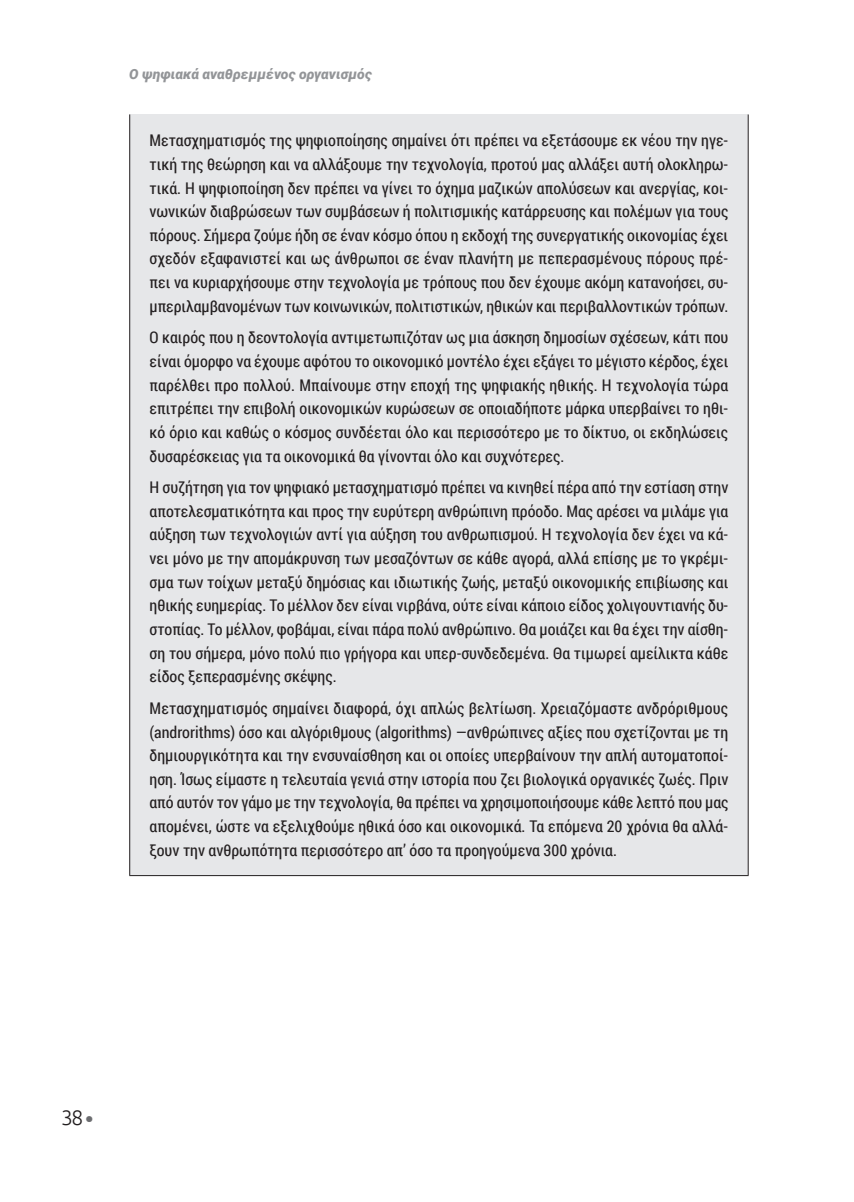
<style>
.page{position:relative;width:854px;height:1202px;background:#fff}
.page>*{position:absolute;margin:0;border:0;box-sizing:border-box;transform-origin:0 0}
.t1{font:300 21px "Ubuntu";color:#231f20}
.t2{font:16.1px/23.6px "Roboto Condensed";color:#231f20;text-align:justify}
.t3{font:italic 900 14px "Roboto";color:#939598}
.s1{font-size:25.38px;color:#6c6d70}
</style>
<div class="page">
<div style="left:130px;top:114px;width:618px;height:761px;background:#e6e7e9"></div>
<hr style="left:129px;top:114px;width:1px;height:760px;background:#231f20">
<hr style="left:748px;top:114px;width:1px;height:760px;background:#231f20">
<hr style="left:129px;top:874px;width:619px;height:1px;background:#231f20">
<p class="t3" style="left:129px;top:64px;width:244px">Ο ψηφιακά αναθρεμμένος οργανισμός</p>
<p class="t2" style="left:150px;top:128px;width:580px">Μετασχηματισμός της ψηφιοποίησης σημαίνει ότι πρέπει να εξετάσουμε εκ νέου την ηγε&shy;τική της θεώρηση και να αλλάξουμε την τεχνολογία, προτού μας αλλάξει αυτή ολοκληρω&shy;τικά. Η ψηφιοποίηση δεν πρέπει να γίνει το όχημα μαζικών απολύσεων και ανεργίας, κοι&shy;νωνικών διαβρώσεων των συμβάσεων ή πολιτισμικής κατάρρευσης και πολέμων για τους πόρους. Σήμερα ζούμε ήδη σε έναν κόσμο όπου η εκδοχή της συνεργατικής οικονομίας έχει σχεδόν εξαφανιστεί και ως άνθρωποι σε έναν πλανήτη με πεπερασμένους πόρους πρέ&shy;πει να κυριαρχήσουμε στην τεχνολογία με τρόπους που δεν έχουμε ακόμη κατανοήσει, συ&shy;μπεριλαμβανομένων των κοινωνικών, πολιτιστικών, ηθικών και περιβαλλοντικών τρόπων.</p>
<p class="t2" style="left:150px;top:325px;width:580px">Ο καιρός που η δεοντολογία αντιμετωπιζόταν ως μια άσκηση δημοσίων σχέσεων, κάτι που είναι όμορφο να έχουμε αφότου το οικονομικό μοντέλο έχει εξάγει το μέγιστο κέρδος, έχει παρέλθει προ πολλού. Μπαίνουμε στην εποχή της ψηφιακής ηθικής. Η τεχνολογία τώρα επιτρέπει την επιβολή οικονομικών κυρώσεων σε οποιαδήποτε μάρκα υπερβαίνει το ηθι&shy;κό όριο και καθώς ο κόσμος συνδέεται όλο και περισσότερο με το δίκτυο, οι εκδηλώσεις δυσαρέσκειας για τα οικονομικά θα γίνονται όλο και συχνότερες.</p>
<p class="t2" style="left:150px;top:475px;width:580px">Η συζήτηση για τον ψηφιακό μετασχηματισμό πρέπει να κινηθεί πέρα από την εστίαση στην αποτελεσματικότητα και προς την ευρύτερη ανθρώπινη πρόοδο. Μας αρέσει να μιλάμε για αύξηση των τεχνολογιών αντί για αύξηση του ανθρωπισμού. Η τεχνολογία δεν έχει να κά&shy;νει μόνο με την απομάκρυνση των μεσαζόντων σε κάθε αγορά, αλλά επίσης με το γκρέμι&shy;σμα των τοίχων μεταξύ δημόσιας και ιδιωτικής ζωής, μεταξύ οικονομικής επιβίωσης και ηθικής ευημερίας. Το μέλλον δεν είναι νιρβάνα, ούτε είναι κάποιο είδος χολιγουντιανής δυ&shy;στοπίας. Το μέλλον, φοβάμαι, είναι πάρα πολύ ανθρώπινο. Θα μοιάζει και θα έχει την αίσθη&shy;ση του σήμερα, μόνο πολύ πιο γρήγορα και υπερ-συνδεδεμένα. Θα τιμωρεί αμείλικτα κάθε είδος ξεπερασμένης σκέψης.</p>
<p class="t2" style="left:150px;top:695px;width:580px">Μετασχηματισμός σημαίνει διαφορά, όχι απλώς βελτίωση. Χρειαζόμαστε ανδρόριθμους (androrithms) όσο και αλγόριθμους (algorithms) —ανθρώπινες αξίες που σχετίζονται με τη δημιουργικότητα και την ενσυναίσθηση και οι οποίες υπερβαίνουν την απλή αυτοματοποί&shy;ηση. Ίσως είμαστε η τελευταία γενιά στην ιστορία που ζει βιολογικά οργανικές ζωές. Πριν από αυτόν τον γάμο με την τεχνολογία, θα πρέπει να χρησιμοποιήσουμε κάθε λεπτό που μας απομένει, ώστε να εξελιχθούμε ηθικά όσο και οικονομικά. Τα επόμενα 20 χρόνια θα αλλά&shy;ξουν την ανθρωπότητα περισσότερο απ’ όσο τα προηγούμενα 300 χρόνια.</p>
<p class="t1" style="left:61px;top:1104px;width:34px">38<span class="s1">•</span></p>
</div>
